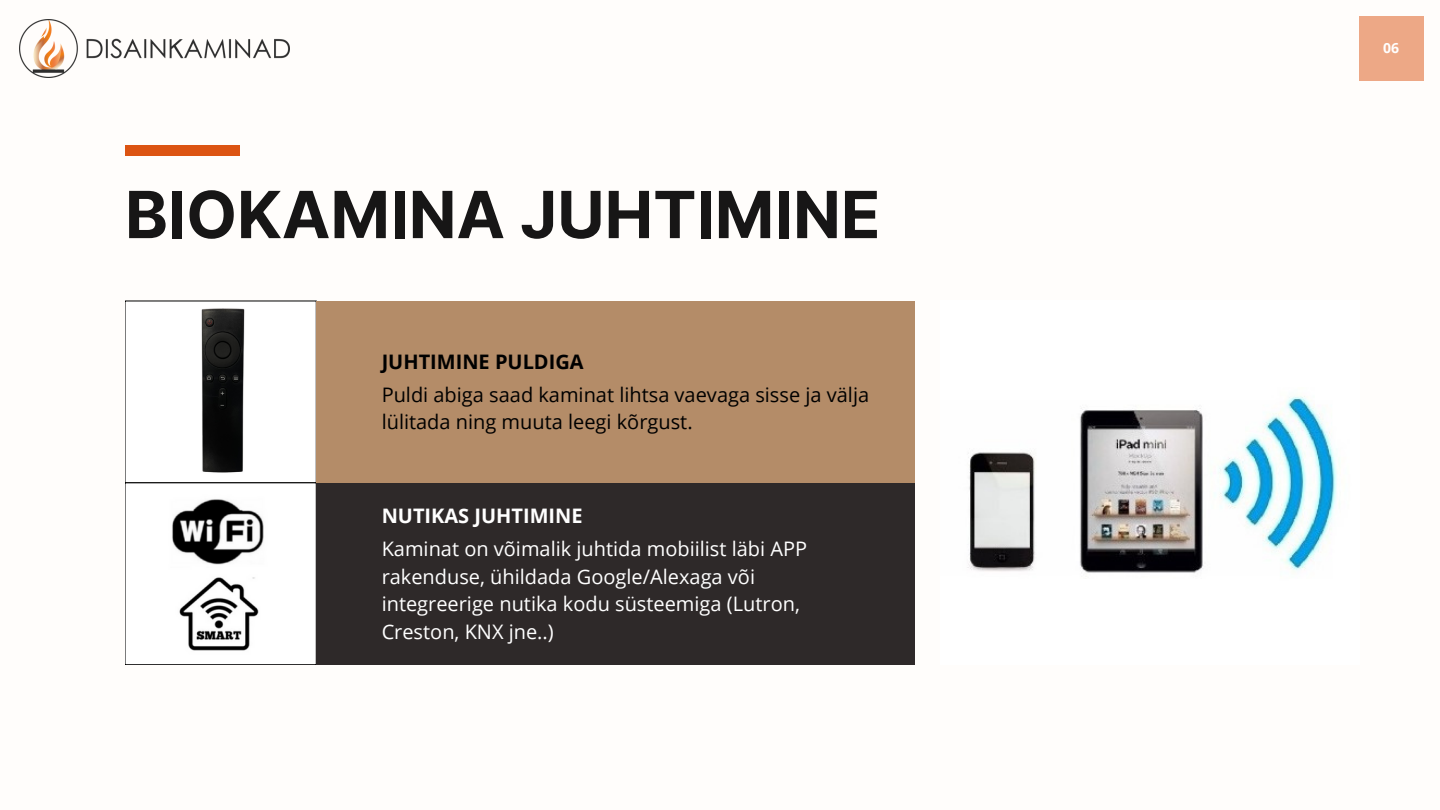
<style>
.page{position:relative;width:1440px;height:810px;background:#fffdfb}
.page>*{position:absolute;margin:0;border:0;box-sizing:border-box;transform-origin:0 0}
.t1{font:700 65px "Inter";color:#171616}
.t2{font:20px/27.8px "Open Sans";color:#fff}
.t3{font:20px/27.8px "Open Sans";color:#000}
.t4{font:700 20px "Open Sans";color:#000}
.t5{font:700 20px "Open Sans";color:#fff}
.t6{font:700 14px "Open Sans";color:#fff}
</style>
<div class="page">
<div style="left:1359px;top:16px;width:65px;height:65px;background:#eda886"></div>
<img style="left:967px;top:396px;width:370px;height:177px">
<svg style="left:125px;top:301px;width:191px;height:363px"></svg>
<div style="left:316px;top:301px;width:599px;height:182px;background:#b48c68"></div>
<div style="left:316px;top:483px;width:599px;height:182px;background:#2e2929"></div>
<div style="left:125px;top:145px;width:115px;height:10px;background:#dc5412"></div>
<img style="left:19px;top:19px;width:270px;height:59px">
<p class="t1" style="left:125px;top:176px;width:757px">BIOKAMINA JUHTIMINE</p>
<h2 class="t4" style="left:382px;top:347px;width:203px">JUHTIMINE PULDIGA</h2>
<h1 class="t3" style="left:382px;top:380px;width:489px">Puldi abiga saad kaminat lihtsa vaevaga sisse ja välja lülitada ning muuta leegi kõrgust.</h1>
<h2 class="t5" style="left:382px;top:501px;width:202px">NUTIKAS JUHTIMINE</h2>
<p class="t2" style="left:382px;top:534px;width:427px">Kaminat on võimalik juhtida mobiilist läbi APP rakenduse, ühildada Google/Alexaga või integreerige nutika kodu süsteemiga (Lutron, Creston, KNX jne..)</p>
<p class="t6" style="left:1383px;top:38px;width:17px">06</p>
</div>
